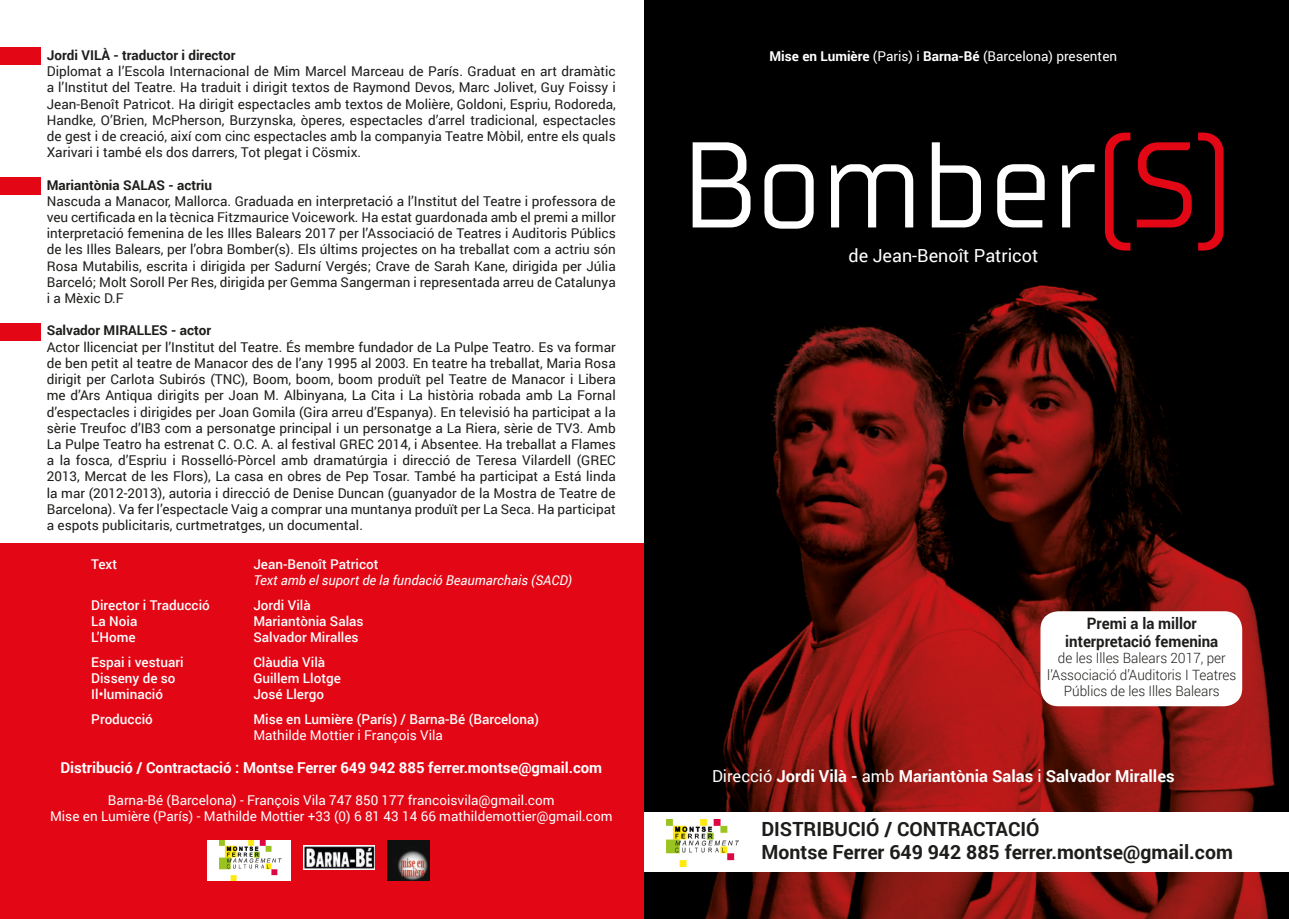
<style>
.page{position:relative;width:1289px;height:919px;background:#fff}
.page>*{position:absolute;margin:0;border:0;box-sizing:border-box;transform-origin:0 0}
.t1{font:121.5px "TT Supermolot";color:#fff;scale:.95 1}
.t2{font:700 19.5px/23.4px "Roboto";color:#1d1d1b}
.t3{font:18px "Roboto";color:#fff}
.t4{font:700 16.5px "Roboto";color:#fff}
.t5{font:700 15.75px/18px "Roboto";color:#1d1d1b;text-align:center;scale:.95 1}
.t6{font:700 15px "Roboto";letter-spacing:-.005em;color:#fff}
.t7{font:300 14.1px/16.2px "Roboto";color:#1d1d1b;text-align:center;scale:.95 1}
.t8{font:13.5px/16.2px "Roboto";color:#1d1d1b;text-align:justify}
.t9{font:13.5px/16.2px "Roboto";color:#fff;text-align:center}
.t10{font:500 13.5px "Roboto";color:#fff}
.t11{font:700 13.5px "Roboto";color:#1d1d1b}
.t12{font:italic 13.5px "Roboto";color:#fff}
.s1{font-weight:700}
.s2{color:#e30614}
.s3{font-weight:400}
</style>
<div class="page">
<div style="left:0;top:544px;width:644px;height:374px;background:#e30614"></div>
<img style="left:644px;top:0;width:644px;height:918px">
<div style="left:644px;top:812px;width:644px;height:60px;background:#fff"></div>
<div style="left:1040px;top:611px;width:202px;height:95px;background:#fff;border-radius:18px"></div>
<img style="left:666px;top:819px;width:73px;height:47px">
<img style="left:208px;top:840px;width:83px;height:40px">
<img style="left:303px;top:845px;width:72px;height:24px">
<img style="left:388px;top:840px;width:41px;height:40px">
<div style="left:0;top:48px;width:41px;height:17px;background:#e30614"></div>
<div style="left:0;top:178px;width:41px;height:17px;background:#e30614"></div>
<div style="left:0;top:324px;width:41px;height:17px;background:#e30614"></div>
<p class="t11" style="left:47px;top:46px;width:190px">Jordi VILÀ - traductor i director</p>
<p class="t9" style="left:769px;top:48px;width:349px"><span class="s1">Mise en Lumière</span> (Paris) i <span class="s1">Barna-Bé</span> (Barcelona) presenten</p>
<p class="t8" style="left:47px;top:63px;width:570px">Diplomat a l’Escola Internacional de Mim Marcel Marceau de París. Graduat en art dramàtic a l’Institut del Teatre. Ha traduit i dirigit textos de Raymond Devos, Marc Jolivet, Guy Foissy i Jean-Benoît Patricot. Ha dirigit espectacles amb textos de Molière, Goldoni, Espriu, Rodoreda, Handke, O’Brien, McPherson, Burzynska, òperes, espectacles d’arrel tradicional, espectacles de gest i de creació, així com cinc espectacles amb la companyia Teatre Mòbil, entre els quals Xarivari i també els dos darrers, Tot plegat i Cösmix.</p>
<p class="t11" style="left:47px;top:175px;width:167px">Mariantònia SALAS - actriu</p>
<p class="t8" style="left:47px;top:192px;width:570px">Nascuda a Manacor, Mallorca. Graduada en interpretació a l’Institut del Teatre i professora de veu certificada en la tècnica Fitzmaurice Voicework. Ha estat guardonada amb el premi a millor interpretació femenina de les Illes Balears 2017 per l’Associació de Teatres i Auditoris Públics de les Illes Balears, per l’obra Bomber(s). Els últims projectes on ha treballat com a actriu són Rosa Mutabilis, escrita i dirigida per Sadurní Vergés; Crave de Sarah Kane, dirigida per Júlia Barceló; Molt Soroll Per Res, dirigida per Gemma Sangerman i representada arreu de Catalunya i a Mèxic D.F</p>
<p class="t11" style="left:47px;top:321px;width:166px">Salvador MIRALLES - actor</p>
<p class="t8" style="left:47px;top:338px;width:570px">Actor llicenciat per l’Institut del Teatre. És membre fundador de La Pulpe Teatro. Es va formar de ben petit al teatre de Manacor des de l’any 1995 al 2003. En teatre ha treballat, Maria Rosa dirigit per Carlota Subirós (TNC), Boom, boom, boom produït pel Teatre de Manacor i Libera me d’Ars Antiqua dirigits per Joan M. Albinyana, La Cita i La història robada amb La Fornal d’espectacles i dirigides per Joan Gomila (Gira arreu d’Espanya). En televisió ha participat a la sèrie Treufoc d’IB3 com a personatge principal i un personatge a La Riera, sèrie de TV3. Amb La Pulpe Teatro ha estrenat C. O.C. A. al festival GREC 2014, i Absentee. Ha treballat a Flames a la fosca, d’Espriu i Rosselló-Pòrcel amb dramatúrgia i direcció de Teresa Vilardell (GREC 2013, Mercat de les Flors), La casa en obres de Pep Tosar. També ha participat a Está linda la mar (2012-2013), autoria i direcció de Denise Duncan (guanyador de la Mostra de Teatre de Barcelona). Va fer l’espectacle Vaig a comprar una muntanya produït per La Seca. Ha participat a espots publicitaris, curtmetratges, un documental.</p>
<p class="t10" style="left:91px;top:554px;width:27px">Text</p>
<p class="t10" style="left:253px;top:554px;width:127px">Jean-Benoît Patricot</p>
<p class="t12" style="left:253px;top:570px;width:320px">Text amb el suport de la fundació Beaumarchais (SACD)</p>
<p class="t10" style="left:91px;top:595px;width:120px">Director i Traducció</p>
<p class="t10" style="left:253px;top:595px;width:59px">Jordi Vilà</p>
<p class="t10" style="left:91px;top:611px;width:48px">La Noia</p>
<p class="t10" style="left:253px;top:611px;width:112px">Mariantònia Salas</p>
<p class="t10" style="left:91px;top:627px;width:46px">L’Home</p>
<p class="t10" style="left:253px;top:627px;width:107px">Salvador Miralles</p>
<p class="t10" style="left:91px;top:652px;width:94px">Espai i vestuari</p>
<p class="t10" style="left:253px;top:652px;width:73px">Clàudia Vilà</p>
<p class="t10" style="left:91px;top:668px;width:86px">Disseny de so</p>
<p class="t10" style="left:253px;top:668px;width:89px">Guillem Llotge</p>
<p class="t10" style="left:91px;top:685px;width:73px">Il•luminació</p>
<p class="t10" style="left:253px;top:685px;width:72px">José Llergo</p>
<p class="t10" style="left:91px;top:709px;width:63px">Producció</p>
<p class="t10" style="left:253px;top:709px;width:287px">Mise en Lumière (París) / Barna-Bé (Barcelona)</p>
<p class="t9" style="left:253px;top:726px;width:191px">Mathilde Mottier i François Vila</p>
<p class="t6" style="left:60px;top:756px;width:543px">Distribució / Contractació : Montse Ferrer 649 942 885 ferrer.montse@gmail.com</p>
<p class="t9" style="left:50px;top:791px;width:564px">Barna-Bé (Barcelona) - François Vila 747 850 177 francoisvila@gmail.com<br>Mise en Lumière (París) - Mathilde Mottier +33 (0) 6 81 43 14 66 mathildemottier@gmail.com</p>
<h1 class="t1" style="left:681px;top:114px;width:582px">Bomber<span class="s2">(S)</span></h1>
<h3 class="t3" style="left:848px;top:242px;width:191px">de Jean-Benoît Patricot</h3>
<p class="t5" style="left:1065px;top:613px;width:163px">Premi a la millor interpretació femenina</p>
<p class="t7" style="left:1047px;top:649px;width:201px">de les Illes Balears 2017, per l’Associació d’Auditoris I Teatres<br>Públics de les Illes Balears</p>
<p class="t4" style="left:712px;top:764px;width:464px"><span class="s3">Direcció</span> Jordi Vilà - <span class="s3">amb</span> Mariantònia Salas <span class="s3">i</span> Salvador Miralles</p>
<h2 class="t2" style="left:761px;top:816px;width:473px">DISTRIBUCIÓ / CONTRACTACIÓ<br>Montse Ferrer 649 942 885 ferrer.montse@gmail.com</h2>
</div>
